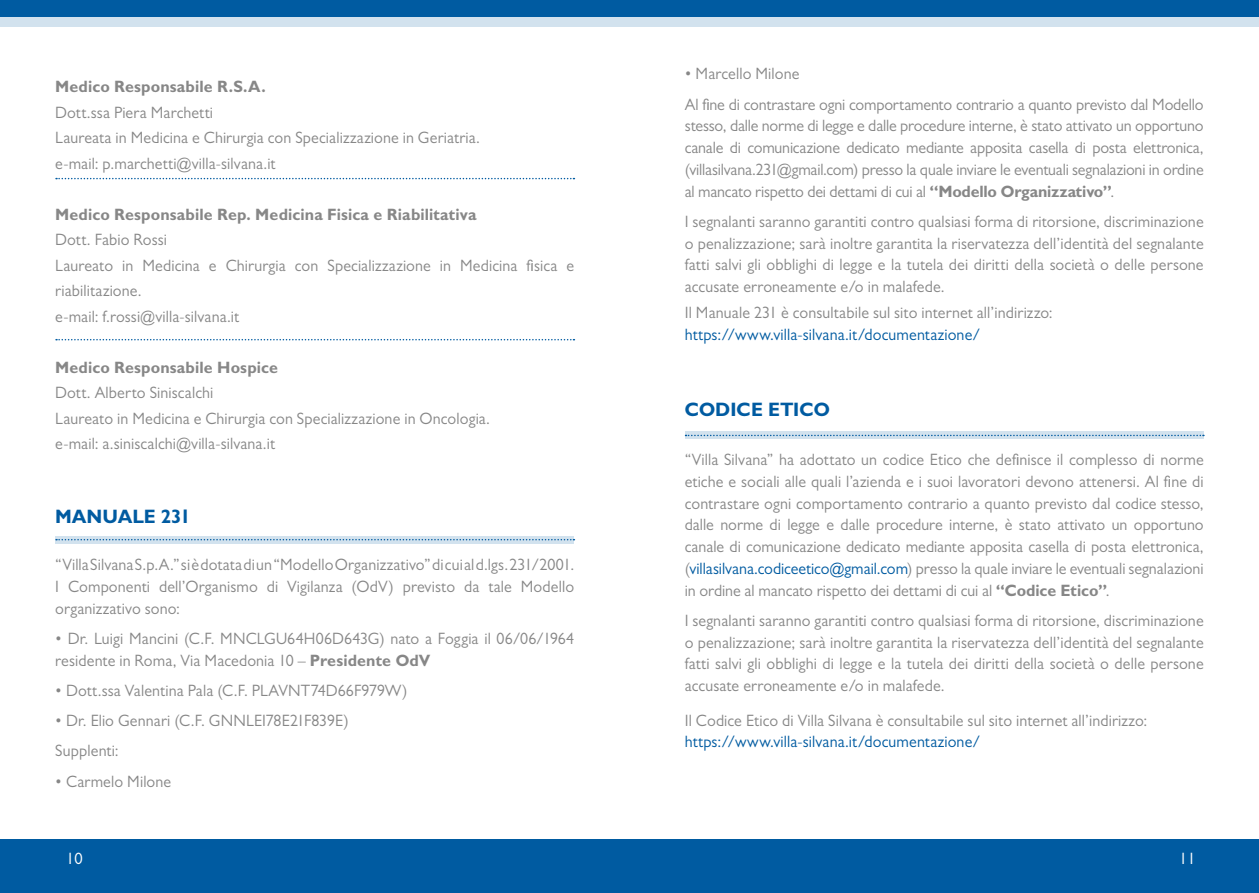
<style>
.page{position:relative;width:1259px;height:893px;background:#fff}
.page>*{position:absolute;margin:0;border:0;box-sizing:border-box;transform-origin:0 0}
.t1{font:700 19.5px "Gill Sans MT Pro";letter-spacing:-.005em;color:#005ba1}
.t2{font:16.5px/21.8px "Gill Sans MT Pro";letter-spacing:.005em;color:#878787}
.t3{font:700 16.5px "Gill Sans MT Pro";letter-spacing:.005em;color:#878787}
.t4{font:16.5px "Gill Sans MT Pro";letter-spacing:.01em;color:#005ba1}
.t5{font:16.5px "Gill Sans MT Pro";color:#fff}
.s1{font-weight:700}
.s2{color:#005ba1}
</style>
<div class="page">
<div style="left:0;top:839px;width:1259px;height:54px;background:#005ba1"></div>
<svg style="left:0;top:0;width:1259px;height:27px;background:#4d8cbd"></svg>
<svg style="left:56px;top:178px;width:518px;height:1px"></svg>
<svg style="left:56px;top:339px;width:518px;height:1px"></svg>
<svg style="left:55px;top:536px;width:519px;height:8px;background:#c3d8e8"></svg>
<svg style="left:685px;top:432px;width:518px;height:7px;background:#c1d7e7"></svg>
<p class="t3" style="left:55px;top:76px;width:212px">Medico Responsabile R.S.A.</p>
<p class="t2" style="left:55px;top:99px;width:426px;line-height:25.5px">Dott.ssa Piera Marchetti<br>Laureata in Medicina e Chirurgia con Specializzazione in Geriatria. e-mail: p.marchetti@villa-silvana.it</p>
<p class="t3" style="left:55px;top:204px;width:423px">Medico Responsabile Rep. Medicina Fisica e Riabilitativa</p>
<p class="t2" style="left:55px;top:227px;width:520px;line-height:25.5px">Dott. Fabio Rossi<br>Laureato in Medicina e Chirurgia con Specializzazione in Medicina fisica e riabilitazione.<br>e-mail: f.rossi@villa-silvana.it</p>
<p class="t3" style="left:55px;top:357px;width:224px">Medico Responsabile Hospice</p>
<p class="t2" style="left:55px;top:380px;width:436px;line-height:25.5px">Dott. Alberto Siniscalchi<br>Laureato in Medicina e Chirurgia con Specializzazione in Oncologia. e-mail: a.siniscalchi@villa-silvana.it</p>
<p class="t1" style="left:55px;top:504px;width:137px">MANUALE 231</p>
<p class="t2" style="left:55px;top:553px;width:520px;text-align:justify">“Villa Silvana S.p.A.” si è dotata di un “Modello Organizzativo” di cui al d.lgs. 231/2001.<br>I Componenti dell’Organismo di Vigilanza (OdV) previsto da tale Modello organizzativo sono:</p>
<p class="t2" style="left:55px;top:627px;width:520px">• Dr. Luigi Mancini (C.F. MNCLGU64H06D643G) nato a Foggia il 06/06/1964 residente in Roma, Via Macedonia 10 – <span class="s1">Presidente OdV</span></p>
<p class="t2" style="left:55px;top:679px;width:354px">• Dott.ssa Valentina Pala (C.F. PLAVNT74D66F979W)</p>
<p class="t2" style="left:55px;top:705px;width:295px;line-height:30.3px">• Dr. Elio Gennari (C.F. GNNLEI78E21F839E)<br>Supplenti:</p>
<p class="t2" style="left:55px;top:770px;width:117px">• Carmelo Milone</p>
<p class="t2" style="left:685px;top:58px;width:520px;line-height:30.3px">• Marcello Milone<br>Al fine di contrastare ogni comportamento contrario a quanto previsto dal Modello</p>
<p class="t2" style="left:685px;top:115px;width:520px;text-align:justify">stesso, dalle norme di legge e dalle procedure interne, è stato attivato un opportuno canale di comunicazione dedicato mediante apposita casella di posta elettronica, (villasilvana.231@gmail.com) presso la quale inviare le eventuali segnalazioni in ordine al mancato rispetto dei dettami di cui al <span class="s1">“Modello Organizzativo”</span>.</p>
<p class="t2" style="left:685px;top:210px;width:520px;text-align:justify">I segnalanti saranno garantiti contro qualsiasi forma di ritorsione, discriminazione o penalizzazione; sarà inoltre garantita la riservatezza dell’identità del segnalante fatti salvi gli obblighi di legge e la tutela dei diritti della società o delle persone accusate erroneamente e/o in malafede.</p>
<p class="t2" style="left:685px;top:301px;width:369px">Il Manuale 231 è consultabile sul sito internet all’indirizzo:</p>
<p class="t4" style="left:685px;top:324px;width:297px">https://www.villa-silvana.it/documentazione/</p>
<p class="t1" style="left:685px;top:398px;width:146px">CODICE ETICO</p>
<p class="t2" style="left:685px;top:448px;width:520px;text-align:justify">“Villa Silvana” ha adottato un codice Etico che definisce il complesso di norme etiche e sociali alle quali l’azienda e i suoi lavoratori devono attenersi. Al fine di contrastare ogni comportamento contrario a quanto previsto dal codice stesso, dalle norme di legge e dalle procedure interne, è stato attivato un opportuno canale di comunicazione dedicato mediante apposita casella di posta elettronica, (<span class="s2">villasilvana.codiceetico@gmail.com</span>) presso la quale inviare le eventuali segnalazioni in ordine al mancato rispetto dei dettami di cui al <span class="s1">“Codice Etico”</span>.</p>
<p class="t2" style="left:685px;top:609px;width:520px;text-align:justify">I segnalanti saranno garantiti contro qualsiasi forma di ritorsione, discriminazione o penalizzazione; sarà inoltre garantita la riservatezza dell’identità del segnalante fatti salvi gli obblighi di legge e la tutela dei diritti della società o delle persone accusate erroneamente e/o in malafede.</p>
<p class="t2" style="left:685px;top:709px;width:464px">Il Codice Etico di Villa Silvana è consultabile sul sito internet all’indirizzo:</p>
<p class="t4" style="left:685px;top:732px;width:297px">https://www.villa-silvana.it/documentazione/</p>
<p class="t5" style="left:66px;top:848px;width:18px">10</p>
<p class="t5" style="left:1179px;top:848px;width:18px">11</p>
</div>
